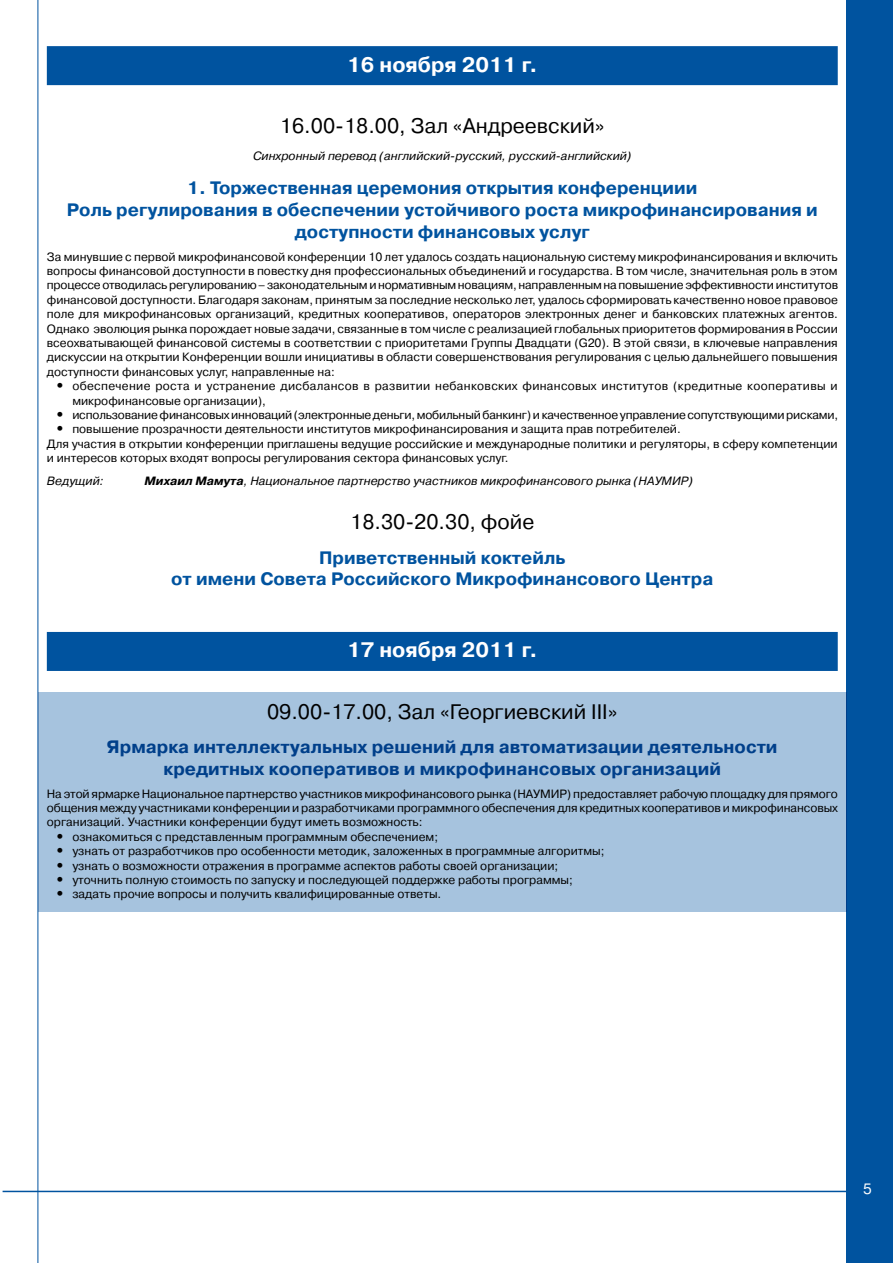
<style>
.page{position:relative;width:893px;height:1263px;background:#fff}
.page>*{position:absolute;margin:0;border:0;box-sizing:border-box;transform-origin:0 0}
.t1{font:21px "Pragmatica C";color:#000}
.t2{font:700 21px "Pragmatica C";color:#fff}
.t3{font:700 18px/21.6px "Pragmatica C";color:#00539f;text-align:center}
.t4{font:15px "Pragmatica C";color:#fff}
.t5{font:12px/14.4px "Pragmatica C";color:#000;text-align:justify}
.t6{font:italic 12px "Pragmatica C";color:#000}
.t7{font:12px/14.4px "Pragmatica C";letter-spacing:.025em;color:#000}
.s1{font-weight:700;font-size:13.5px}
.s2{font-weight:700}
</style>
<div class="page">
<div style="left:846px;top:0;width:47px;height:1263px;background:#00539f"></div>
<hr style="left:3px;top:1191px;width:852px;height:1px;background:#00539f">
<hr style="left:38px;top:0;width:1px;height:1263px;background:#00539f">
<div style="left:47px;top:46px;width:791px;height:39px;background:#00539f"></div>
<div style="left:47px;top:632px;width:791px;height:39px;background:#00539f"></div>
<div style="left:38px;top:692px;width:808px;height:220px;background:#a6c3de"></div>
<h1 class="t2" style="left:347px;top:53px;width:192px">16 ноября 2011 г.</h1>
<h1 class="t1" style="left:280px;top:114px;width:326px">16.00-18.00, Зал «Андреевский»</h1>
<p class="t6" style="left:253px;top:149px;width:380px">Синхронный перевод (английский-русский, русский-английский)</p>
<h2 class="t3" style="left:67px;top:178px;width:752px">1. Торжественная церемония открытия конференциии<br>Роль регулирования в обеспечении устойчивого роста микрофинансирования и доступности финансовых услуг</h2>
<p class="t5" style="left:47px;top:249px;width:793px">За минувшие с первой микрофинансовой конференции 10 лет удалось создать национальную систему микрофинансирования и включить вопросы финансовой доступности в повестку дня профессиональных объединений и государства. В том числе, значительная роль в этом процессе отводилась регулированию – законодательным и нормативным новациям, направленным на повышение эффективности институтов финансовой доступности. Благодаря законам, принятым за последние несколько лет, удалось сформировать качественно новое правовое поле для микрофинансовых организаций, кредитных кооперативов, операторов электронных денег и банковских платежных агентов.<br>Однако эволюция рынка порождает новые задачи, связанные в том числе с реализацией глобальных приоритетов формирования в России всеохватывающей финансовой системы в соответствии с приоритетами Группы Двадцати (G20). В этой связи, в ключевые направления дискуссии на открытии Конференции вошли инициативы в области совершенствования регулирования с целью дальнейшего повышения доступности финансовых услуг, направленные на:</p>
<p class="t7" style="left:72px;top:379px;width:767px;text-indent:-17px"><span class="s1">•</span> обеспечение роста и устранение дисбалансов в развитии небанковских финансовых институтов (кредитные кооперативы и микрофинансовые организации),</p>
<p class="t5" style="left:55px;top:408px;width:784px"><span class="s1">•</span> использование финансовых инноваций (электронные деньги, мобильный банкинг) и качественное управление сопутствующими рисками,</p>
<p class="t5" style="left:47px;top:422px;width:792px;text-align:left;text-indent:9px"><span class="s1">•</span> повышение прозрачности деятельности институтов микрофинансирования и защита прав потребителей.<br>Для участия в открытии конференции приглашены ведущие российские и международные политики и регуляторы, в сферу компетенции и интересов которых входят вопросы регулирования сектора финансовых услуг.</p>
<p class="t6" style="left:47px;top:474px;width:58px">Ведущий:</p>
<p class="t6" style="left:145px;top:474px;width:550px"><span class="s2">Михаил Мамута</span>, Национальное партнерство участников микрофинансового рынка (НАУМИР)</p>
<h1 class="t1" style="left:350px;top:510px;width:186px">18.30-20.30, фойе</h1>
<h2 class="t3" style="left:171px;top:547px;width:543px">Приветственный коктейль<br>от имени Совета Российского Микрофинансового Центра</h2>
<h1 class="t2" style="left:347px;top:638px;width:192px">17 ноября 2011 г.</h1>
<h1 class="t1" style="left:267px;top:700px;width:352px">09.00-17.00, Зал «Георгиевский III»</h1>
<h2 class="t3" style="left:107px;top:736px;width:672px">Ярмарка интеллектуальных решений для автоматизации деятельности кредитных кооперативов и микрофинансовых организаций</h2>
<p class="t5" style="left:47px;top:786px;width:793px">На этой ярмарке Национальное партнерство участников микрофинансового рынка (НАУМИР) предоставляет рабочую площадку для прямого общения между участниками конференции и разработчиками программного обеспечения для кредитных кооперативов и микрофинансовых организаций. Участники конференции будут иметь возможность:</p>
<p class="t5" style="left:55px;top:829px;width:384px"><span class="s1">•</span> ознакомиться с представленным программным обеспечением;</p>
<p class="t5" style="left:55px;top:844px;width:551px"><span class="s1">•</span> узнать от разработчиков про особенности методик, заложенных в программные алгоритмы;</p>
<p class="t5" style="left:55px;top:858px;width:504px"><span class="s1">•</span> узнать о возможности отражения в программе аспектов работы своей организации;</p>
<p class="t5" style="left:55px;top:873px;width:519px"><span class="s1">•</span> уточнить полную стоимость по запуску и последующей поддержке работы программы;</p>
<p class="t5" style="left:55px;top:887px;width:388px"><span class="s1">•</span> задать прочие вопросы и получить квалифицированные ответы.</p>
<p class="t4" style="left:863px;top:1180px;width:10px">5</p>
</div>
